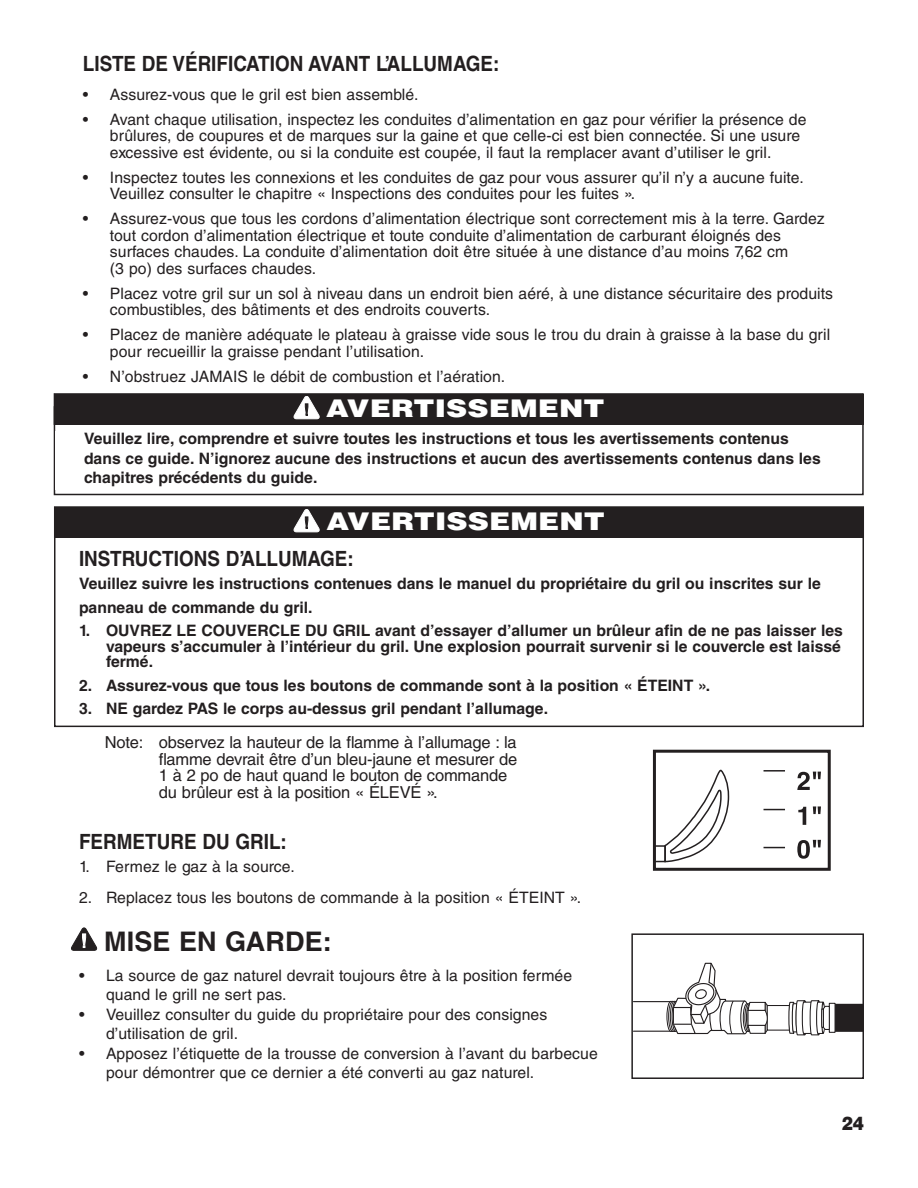
<style>
.page{position:relative;width:918px;height:1188px;background:#fff}
.page>*{position:absolute;margin:0;border:0;box-sizing:border-box;transform-origin:0 0}
.t1{font:700 27px "Helvetica LT Std";letter-spacing:.005em;color:#231f20}
.t2{font:900 24.3px "Helvetica LT Std";letter-spacing:.005em;color:#fff;scale:1.2 1}
.t3{font:700 21px "Helvetica LT Std";color:#231f20;scale:.9 1}
.t4{font:900 18.75px "Helvetica LT Std";color:#231f20;scale:.9 1}
.t5{font:16.5px/16.5px "Helvetica LT Std";letter-spacing:-.01em;color:#231f20}
.t6{font:15.75px/16.5px "Helvetica LT Std";letter-spacing:.005em;color:#231f20}
.t7{font:700 15.75px/15.8px "Helvetica LT Std";color:#231f20}
</style>
<div class="page">
<div style="left:54px;top:507px;width:810px;height:30px;background:#231f20"></div>
<div style="left:54px;top:506px;width:810px;height:32px;border:1px solid #231f20"></div>
<svg style="left:294px;top:509px;width:25px;height:23px"></svg>
<div style="left:54px;top:406px;width:810px;height:89px;border:2px solid #231f20"></div>
<div style="left:54px;top:394px;width:809px;height:30px;background:#231f20"></div>
<div style="left:54px;top:393px;width:810px;height:32px;border:1px solid #231f20"></div>
<svg style="left:294px;top:396px;width:25px;height:23px"></svg>
<div style="left:56px;top:431px;width:786px;height:59px;background:#fff"></div>
<svg style="left:71px;top:927px;width:27px;height:24px"></svg>
<div style="left:653px;top:750px;width:178px;height:121px;border:3px solid #231f20"></div>
<div style="left:654px;top:845px;width:12px;height:17px;border:2px solid #231f20"></div>
<svg style="left:664px;top:769px;width:66px;height:94px"></svg>
<hr style="left:764px;top:770px;width:21px;height:2px;background:#231f20">
<svg style="left:764px;top:809px;width:21px;height:1px"></svg>
<svg style="left:764px;top:847px;width:21px;height:1px"></svg>
<svg style="left:797px;top:772px;width:24px;height:18px"></svg>
<svg style="left:798px;top:807px;width:8px;height:18px"></svg>
<svg style="left:813px;top:806px;width:8px;height:8px"></svg>
<svg style="left:797px;top:840px;width:24px;height:19px"></svg>
<hr style="left:633px;top:1001px;width:53px;height:1px;background:#231f20">
<hr style="left:633px;top:1031px;width:52px;height:1px;background:#231f20">
<svg style="left:667px;top:1001px;width:8px;height:30px"></svg>
<div style="left:666px;top:1001px;width:10px;height:31px;border:1px solid #231f20;border-radius:50%"></div>
<svg style="left:669px;top:1001px;width:8px;height:30px"></svg>
<div style="left:668px;top:1001px;width:9px;height:31px;border:1px solid #231f20;border-radius:50%"></div>
<div style="left:670px;top:1001px;width:8px;height:30px;background:#7a7778;border-radius:50%"></div>
<div style="left:670px;top:1001px;width:9px;height:31px;border:1px solid #231f20;border-radius:50%"></div>
<div style="left:767px;top:1005px;width:23px;height:26px;border:1px solid #231f20"></div>
<svg style="left:672px;top:962px;width:97px;height:73px"></svg>
<svg style="left:788px;top:1000px;width:42px;height:36px"></svg>
<div style="left:835px;top:1004px;width:28px;height:28px;background:#231f20"></div>
<div style="left:631px;top:933px;width:233px;height:146px;border:2px solid #231f20"></div>
<h3 class="t3" style="left:83px;top:56px;width:464px">LISTE DE VÉRIFICATION AVANT L’ALLUMAGE:</h3>
<p class="t6" style="left:83px;top:88px;width:337px">• Assurez-vous que le gril est bien assemblé.</p>
<p class="t6" style="left:110px;top:113px;width:698px;text-indent:-27px">• Avant chaque utilisation, inspectez les conduites d’alimentation en gaz pour vérifier la présence de brûlures, de coupures et de marques sur la gaine et que celle-ci est bien connectée. Si une usure excessive est évidente, ou si la conduite est coupée, il faut la remplacer avant d’utiliser le gril.</p>
<p class="t6" style="left:110px;top:171px;width:695px;text-indent:-27px">• Inspectez toutes les connexions et les conduites de gaz pour vous assurer qu’il n’y a aucune fuite.<br>Veuillez consulter le chapitre « Inspections des conduites pour les fuites ».</p>
<p class="t6" style="left:110px;top:212px;width:716px;text-indent:-27px">• Assurez-vous que tous les cordons d’alimentation électrique sont correctement mis à la terre. Gardez tout cordon d’alimentation électrique et toute conduite d’alimentation de carburant éloignés des surfaces chaudes. La conduite d’alimentation doit être située à une distance d’au moins 7,62 cm<br>(3 po) des surfaces chaudes.</p>
<p class="t6" style="left:110px;top:287px;width:725px;text-indent:-27px">• Placez votre gril sur un sol à niveau dans un endroit bien aéré, à une distance sécuritaire des produits combustibles, des bâtiments et des endroits couverts.</p>
<p class="t6" style="left:110px;top:328px;width:722px;text-indent:-27px">• Placez de manière adéquate le plateau à graisse vide sous le trou du drain à graisse à la base du gril pour recueillir la graisse pendant l’utilisation.</p>
<p class="t6" style="left:83px;top:370px;width:424px">• N’obstruez JAMAIS le débit de combustion et l’aération.</p>
<h2 class="t2" style="left:326px;top:399px;width:234px">AVERTISSEMENT</h2>
<p class="t7" style="left:84px;top:431px;width:738px;line-height:19.5px">Veuillez lire, comprendre et suivre toutes les instructions et tous les avertissements contenus dans ce guide. N’ignorez aucune des instructions et aucun des avertissements contenus dans les chapitres précédents du guide.</p>
<h2 class="t2" style="left:326px;top:513px;width:234px">AVERTISSEMENT</h2>
<h3 class="t3" style="left:79px;top:551px;width:307px">INSTRUCTIONS D’ALLUMAGE:</h3>
<p class="t7" style="left:79px;top:574px;width:743px;line-height:23.2px">Veuillez suivre les instructions contenues dans le manuel du propriétaire du gril ou inscrites sur le panneau de commande du gril.</p>
<p class="t7" style="left:106px;top:624px;width:739px;text-indent:-27px">1. OUVREZ LE COUVERCLE DU GRIL avant d’essayer d’allumer un brûleur afin de ne pas laisser les vapeurs s’accumuler à l’intérieur du gril. Une explosion pourrait survenir si le couvercle est laissé fermé.</p>
<p class="t7" style="left:79px;top:679px;width:633px">2. Assurez-vous que tous les boutons de commande sont à la position « ÉTEINT ».</p>
<p class="t7" style="left:79px;top:702px;width:471px">3. NE gardez PAS le corps au-dessus gril pendant l’allumage.</p>
<p class="t5" style="left:159px;top:736px;width:360px;text-indent:-54px">Note: observez la hauteur de la flamme à l’allumage : la flamme devrait être d’un bleu-jaune et mesurer de 1 à 2 po de haut quand le bouton de commande du brûleur est à la position « ÉLEVÉ ».</p>
<h3 class="t3" style="left:79px;top:834px;width:232px">FERMETURE DU GRIL:</h3>
<p class="t6" style="left:79px;top:860px;width:217px">1. Fermez le gaz à la source.</p>
<p class="t6" style="left:79px;top:891px;width:504px">2. Replacez tous les boutons de commande à la position « ÉTEINT ».</p>
<h1 class="t1" style="left:104px;top:931px;width:229px">MISE EN GARDE:</h1>
<p class="t6" style="left:106px;top:967px;width:468px;line-height:19.5px;text-indent:-27px">• La source de gaz naturel devrait toujours être à la position fermée quand le grill ne sert pas.</p>
<p class="t6" style="left:106px;top:1006px;width:443px;line-height:19.5px;text-indent:-27px">• Veuillez consulter du guide du propriétaire pour des consignes d’utilisation de gril.</p>
<p class="t6" style="left:106px;top:1045px;width:493px;line-height:19.5px;text-indent:-27px">• Apposez l’étiquette de la trousse de conversion à l’avant du barbecue pour démontrer que ce dernier a été converti au gaz naturel.</p>
<p class="t4" style="left:841px;top:1116px;width:27px">24</p>
</div>
